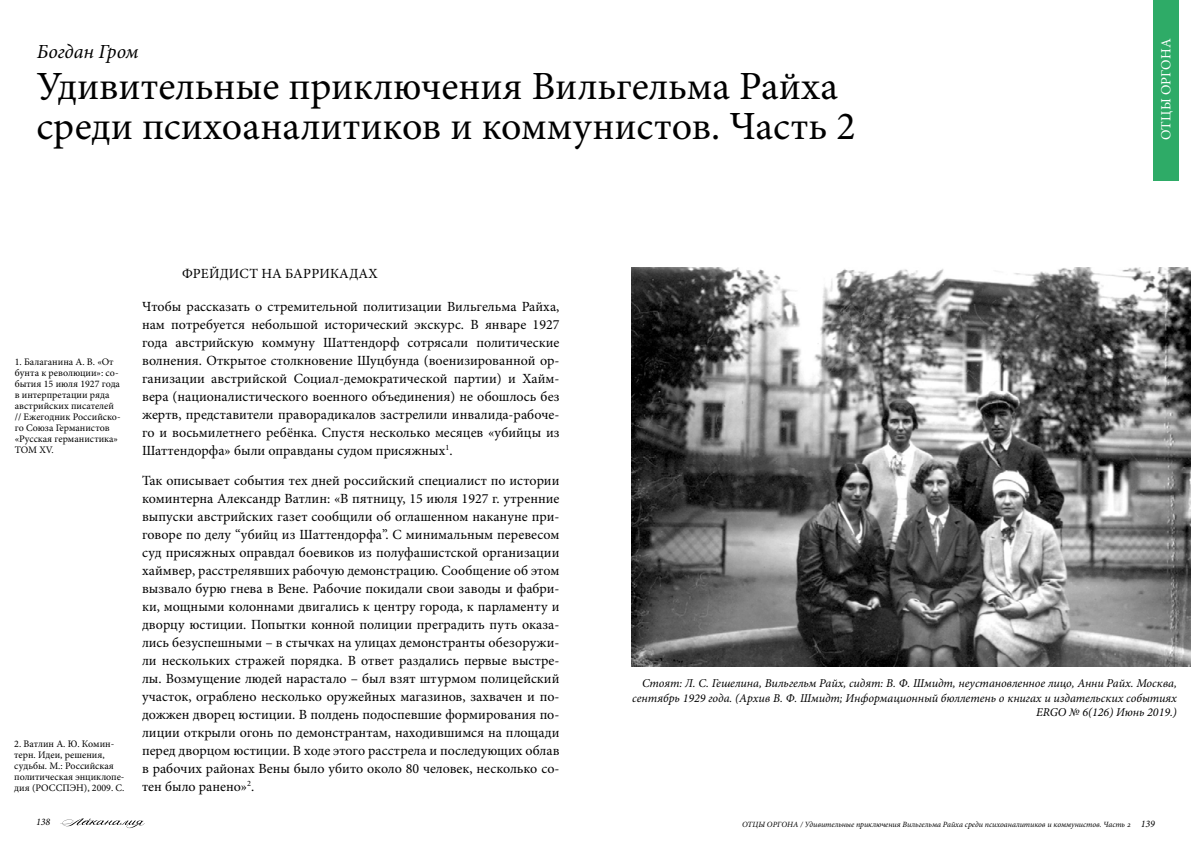
<style>
.page{position:relative;width:1191px;height:842px;background:#fff}
.page>*{position:absolute;margin:0;border:0;box-sizing:border-box;transform-origin:0 0}
.t1{font:40px/40px "Minion Pro";color:#000}
.t2{font:italic 20px "Minion Pro";color:#000}
.t3{font:14px/18px "Minion Pro";color:#000;text-align:justify}
.t4{font:14px "Minion Pro";letter-spacing:.01em;color:#fff}
.t5{font:italic 12px/14.4px "Minion Pro";color:#000;text-align:right}
.t6{font:10px/11px "Minion Pro";color:#000}
.t7{font:italic 10px "Minion Pro";color:#000}
.t8{font:italic 8px "Minion Pro";color:#000}
.s1{font-size:10px}
</style>
<div class="page">
<svg style="left:60px;top:818px;width:84px;height:10px"></svg>
<img style="left:631px;top:268px;width:560px;height:398px">
<div style="left:1154px;top:0;width:25px;height:180px;background:#2eab67"></div>
<h2 class="t2" style="left:37px;top:38px;width:103px">Богдан Гром</h2>
<h1 class="t1" style="left:36px;top:68px;width:820px">Удивительные приключения Вильгельма Райха среди психоаналитиков и коммунистов. Часть 2</h1>
<p class="t4" style="left:1157px;top:140px;width:103px;rotate:-90deg">ОТЦЫ ОРГОНА</p>
<p class="t6" style="left:15px;top:357px;width:107px">1. Балаганина А. В. «От бунта к революции»: со&shy;бытия 15 июля 1927 года в интерпретации ряда австрийских писателей // Ежегодник Российско&shy;го Союза Германистов «Русская германистика»<br>ТОМ XV.</p>
<p class="t6" style="left:14px;top:738px;width:112px">2. Ватлин А. Ю. Комин&shy;терн. Идеи, решения, судьбы. М.: Российская политическая энциклопе&shy;дия (РОССПЭН), 2009. С.</p>
<p class="t3" style="left:182px;top:265px;width:197px">ФРЕЙДИСТ НА БАРРИКАДАХ</p>
<p class="t3" style="left:142px;top:298px;width:419px">Чтобы рассказать о стремительной политизации Вильгельма Райха, нам потребуется небольшой исторический экскурс. В январе 1927 года австрийскую коммуну Шаттендорф сотрясали политические волнения. Открытое столкновение Шуцбунда (военизированной ор&shy;ганизации австрийской Социал-демократической партии) и Хайм&shy;вера (националистического военного объединения) не обошлось без жертв, представители праворадикалов застрелили инвалида-рабоче&shy;го и восьмилетнего ребёнка. Спустя несколько месяцев «убийцы из Шаттендорфа» были оправданы судом присяжных<sup>1</sup>.</p>
<p class="t3" style="left:142px;top:472px;width:419px">Так описывает события тех дней российский специалист по истории коминтерна Александр Ватлин: «В пятницу, 15 июля 1927 г. утренние выпуски австрийских газет сообщили об оглашенном накануне при&shy;говоре по делу “убийц из Шаттендорфа”. С минимальным перевесом суд присяжных оправдал боевиков из полуфашистской организации хаймвер, расстрелявших рабочую демонстрацию. Сообщение об этом вызвало бурю гнева в Вене. Рабочие покидали свои заводы и фабри&shy;ки, мощными колоннами двигались к центру города, к парламенту и дворцу юстиции. Попытки конной полиции преградить путь оказа&shy;лись безуспешными – в стычках на улицах демонстранты обезоружи&shy;ли нескольких стражей порядка. В ответ раздались первые выстре&shy;лы. Возмущение людей нарастало – был взят штурмом полицейский участок, ограблено несколько оружейных магазинов, захвачен и по&shy;дожжен дворец юстиции. В полдень подоспевшие формирования по&shy;лиции открыли огонь по демонстрантам, находившимся на площади перед дворцом юстиции. В ходе этого расстрела и последующих облав в рабочих районах Вены было убито около 80 человек, несколько со&shy;тен было ранено»<sup>2</sup>.</p>
<p class="t5" style="left:632px;top:676px;width:546px">Стоят: Л. С. Гешелина, Вильгельм Райх, сидят: В. Ф. Шмидт, неустановленное лицо, Анни Райх. Москва, сентябрь 1929 года. (Архив В. Ф. Шмидт; Информационный бюллетень о книгах и издательских событиях<br>ERGO № 6(126) Июнь 2019.)</p>
<p class="t7" style="left:36px;top:815px;width:16px">138</p>
<p class="t8" style="left:742px;top:819px;width:414px">ОТЦЫ ОРГОНА / Удивительные приключения Вильгельма Райха среди психоаналитиков и коммунистов. Часть 2 <span class="s1">139</span></p>
</div>
